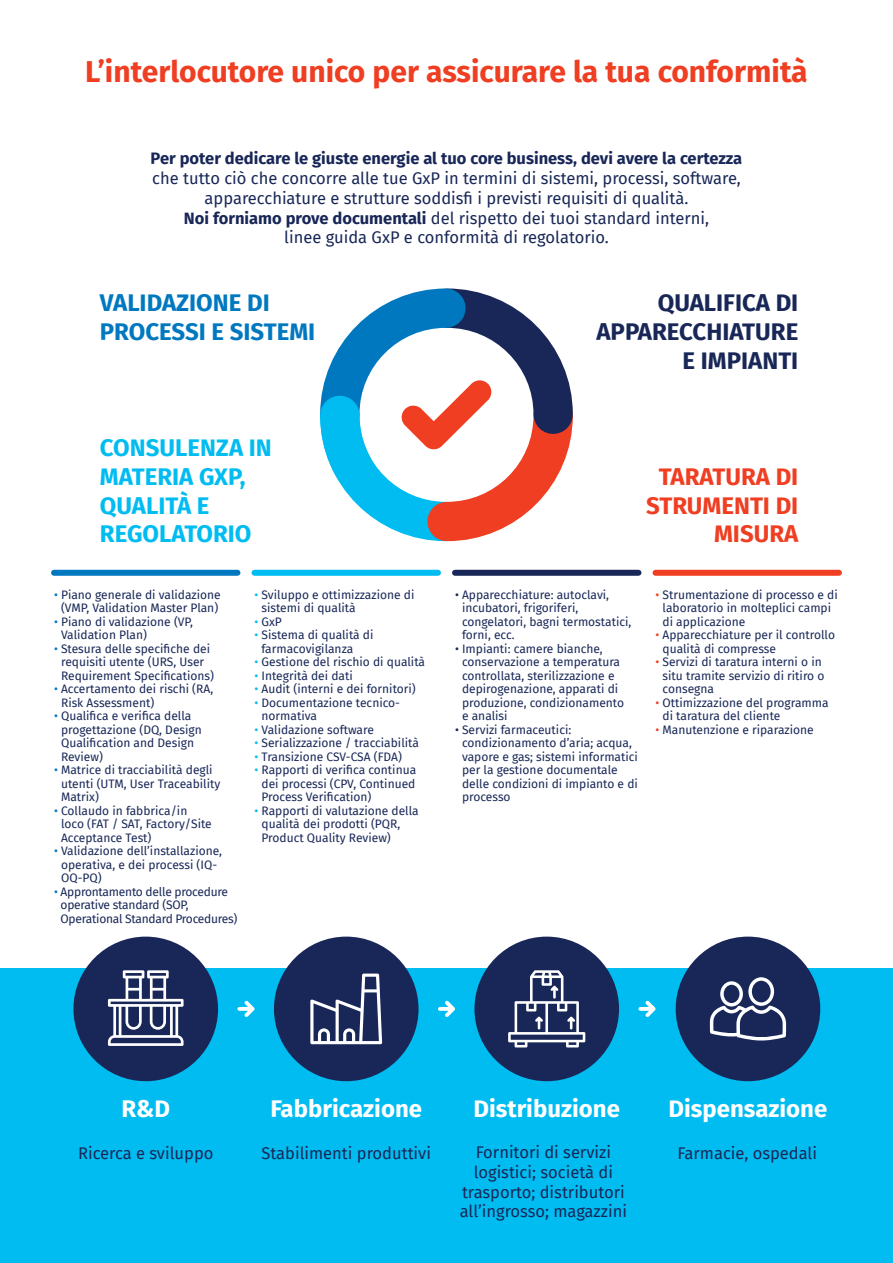
<style>
.page{position:relative;width:893px;height:1263px;background:#fff}
.page>*{position:absolute;margin:0;border:0;box-sizing:border-box;transform-origin:0 0}
.t1{font:700 30px "Fira Sans";color:#ef3e22}
.t2{font:700 24px/28.8px "Fira Sans";color:#00bcf1}
.t3{font:700 24px "Fira Sans";color:#fff}
.t4{font:700 24px/28.8px "Fira Sans";color:#182757;text-align:right}
.t5{font:700 24px/28.8px "Fira Sans";color:#0078c0}
.t6{font:700 24px/28.8px "Fira Sans";color:#ef3e22;text-align:right}
.t7{font:16.5px/19.8px "Fira Sans";color:#182757;text-align:center}
.t8{font:12px/13.5px "Fira Sans";color:#182757}
.t9{font:12px/13.5px "Fira Sans";letter-spacing:-.02em;color:#182757}
.s1{font-weight:700}
.s2{color:#0078c0}
.s3{color:#00bcf1}
.s4{color:#ef3e22}
</style>
<div class="page">
<div style="left:0;top:968px;width:893px;height:295px;background:#00bcf1"></div>
<div style="left:54px;top:570px;width:183px;height:6px;background:#0078c0"></div>
<div style="left:254px;top:570px;width:184px;height:6px;background:#00bcf1"></div>
<div style="left:455px;top:570px;width:183px;height:6px;background:#182757"></div>
<div style="left:655px;top:570px;width:184px;height:6px;background:#ef3e22"></div>
<div style="left:474px;top:936px;width:145px;height:145px;background:#182757;border-radius:50%"></div>
<div style="left:274px;top:936px;width:145px;height:145px;background:#182757;border-radius:50%"></div>
<div style="left:73px;top:936px;width:145px;height:145px;background:#182757;border-radius:50%"></div>
<div style="left:676px;top:936px;width:144px;height:145px;background:#182757;border-radius:50%"></div>
<svg style="left:237px;top:1000px;width:18px;height:17px"></svg>
<svg style="left:438px;top:1000px;width:17px;height:17px"></svg>
<svg style="left:638px;top:1000px;width:17px;height:17px"></svg>
<svg style="left:310px;top:973px;width:72px;height:71px"></svg>
<svg style="left:508px;top:970px;width:77px;height:77px"></svg>
<svg style="left:710px;top:977px;width:76px;height:64px"></svg>
<svg style="left:320px;top:288px;width:253px;height:254px"></svg>
<svg style="left:108px;top:970px;width:76px;height:76px"></svg>
<p class="t1" style="left:85px;top:46px;width:724px">L’interlocutore unico per assicurare la tua conformità</p>
<p class="t7" style="left:151px;top:148px;width:593px"><span class="s1">Per poter dedicare le giuste energie al tuo core business, devi avere la certezza </span>che tutto ciò che concorre alle tue GxP in termini di sistemi, processi, software, apparecchiature e strutture soddisfi i previsti requisiti di qualità.</p>
<p class="t7" style="left:184px;top:208px;width:527px"><span class="s1">Noi forniamo prove documentali</span> del rispetto dei tuoi standard interni, linee guida GxP e conformità di regolatorio.</p>
<p class="t5" style="left:100px;top:286px;width:217px">VALIDAZIONE DI<br>PROCESSI E SISTEMI</p>
<p class="t4" style="left:596px;top:286px;width:203px">QUALIFICA DI<br>APPARECCHIATURE<br>E IMPIANTI</p>
<p class="t2" style="left:100px;top:432px;width:173px">CONSULENZA IN<br>MATERIA GXP,<br>QUALITÀ E<br>REGOLATORIO</p>
<p class="t8" style="left:54px;top:588px;width:168px;text-align:center"><span class="s2">•</span> Piano generale di validazione (VMP, Validation Master Plan)</p>
<p class="t8" style="left:61px;top:615px;width:133px;text-indent:-7px"><span class="s2">•</span> Piano di validazione (VP,<br>Validation Plan)</p>
<p class="t8" style="left:54px;top:642px;width:162px;text-align:center"><span class="s2">•</span> Stesura delle specifiche dei requisiti utente (URS, User<br>Requirement Specifications)</p>
<p class="t8" style="left:61px;top:682px;width:154px;text-indent:-7px"><span class="s2">•</span> Accertamento dei rischi (RA,<br>Risk Assessment)</p>
<p class="t8" style="left:61px;top:709px;width:142px;text-indent:-7px"><span class="s2">•</span> Qualifica e verifica della progettazione (DQ, Design<br>Qualification and Design<br>Review)</p>
<p class="t8" style="left:61px;top:763px;width:161px;text-indent:-7px"><span class="s2">•</span> Matrice di tracciabilità degli utenti (UTM, User Traceability<br>Matrix)</p>
<p class="t8" style="left:61px;top:804px;width:152px;text-indent:-7px"><span class="s2">•</span> Collaudo in fabbrica/in loco (FAT / SAT, Factory/Site<br>Acceptance Test)</p>
<p class="t8" style="left:61px;top:844px;width:163px;text-indent:-7px"><span class="s2">•</span> Validazione dell’installazione, operativa, e dei processi (IQ-<br>OQ-PQ)</p>
<p class="t9" style="left:61px;top:885px;width:178px;text-indent:-7px"><span class="s2">•</span> Approntamento delle procedure operative standard (SOP,<br>Operational Standard Procedures)</p>
<p class="t8" style="left:262px;top:588px;width:154px;text-indent:-7px"><span class="s3">•</span> Sviluppo e ottimizzazione di sistemi di qualità</p>
<p class="t8" style="left:254px;top:615px;width:29px"><span class="s3">•</span> GxP</p>
<p class="t8" style="left:262px;top:628px;width:113px;text-indent:-7px"><span class="s3">•</span> Sistema di qualità di farmacovigilanza</p>
<p class="t8" style="left:254px;top:655px;width:172px"><span class="s3">•</span> Gestione del rischio di qualità</p>
<p class="t8" style="left:254px;top:669px;width:100px"><span class="s3">•</span> Integrità dei dati</p>
<p class="t8" style="left:254px;top:682px;width:163px"><span class="s3">•</span> Audit (interni e dei fornitori)</p>
<p class="t8" style="left:262px;top:696px;width:140px;text-indent:-7px"><span class="s3">•</span> Documentazione tecnico&shy;normativa</p>
<p class="t8" style="left:254px;top:723px;width:121px"><span class="s3">•</span> Validazione software</p>
<p class="t8" style="left:254px;top:736px;width:166px"><span class="s3">•</span> Serializzazione / tracciabilità</p>
<p class="t8" style="left:254px;top:750px;width:149px"><span class="s3">•</span> Transizione CSV-CSA (FDA)</p>
<p class="t8" style="left:262px;top:763px;width:156px;text-align:justify;text-indent:-7px"><span class="s3">•</span> Rapporti di verifica continua dei processi (CPV, Continued Process Verification)</p>
<p class="t8" style="left:262px;top:804px;width:159px;text-indent:-7px"><span class="s3">•</span> Rapporti di valutazione della qualità dei prodotti (PQR,<br>Product Quality Review)</p>
<p class="t6" style="left:646px;top:460px;width:154px">TARATURA DI<br>STRUMENTI DI<br>MISURA</p>
<p class="t8" style="left:462px;top:588px;width:171px;text-indent:-7px">• Apparecchiature: autoclavi, incubatori, frigoriferi, congelatori, bagni termostatici, forni, ecc.</p>
<p class="t8" style="left:462px;top:642px;width:164px;text-indent:-7px">• Impianti: camere bianche, conservazione a temperatura controllata, sterilizzazione e depirogenazione, apparati di produzione, condizionamento e analisi</p>
<p class="t8" style="left:462px;top:723px;width:177px;text-indent:-7px">• Servizi farmaceutici: condizionamento d’aria; acqua, vapore e gas; sistemi informatici per la gestione documentale delle condizioni di impianto e di processo</p>
<p class="t8" style="left:663px;top:588px;width:177px;text-indent:-7px"><span class="s4">•</span> Strumentazione di processo e di laboratorio in molteplici campi di applicazione</p>
<p class="t8" style="left:663px;top:628px;width:174px;text-indent:-7px"><span class="s4">•</span> Apparecchiature per il controllo qualità di compresse</p>
<p class="t8" style="left:663px;top:655px;width:163px;text-indent:-7px"><span class="s4">•</span> Servizi di taratura interni o in situ tramite servizio di ritiro o consegna</p>
<p class="t8" style="left:663px;top:696px;width:168px;text-indent:-7px"><span class="s4">•</span> Ottimizzazione del programma di taratura del cliente</p>
<p class="t8" style="left:655px;top:723px;width:160px"><span class="s4">•</span> Manutenzione e riparazione</p>
<p class="t3" style="left:122px;top:1088px;width:50px">R&amp;D</p>
<p class="t3" style="left:270px;top:1088px;width:153px">Fabbricazione</p>
<p class="t3" style="left:473px;top:1088px;width:148px">Distribuzione</p>
<p class="t3" style="left:669px;top:1088px;width:160px">Dispensazione</p>
<p class="t7" style="left:78px;top:1143px;width:137px">Ricerca e sviluppo</p>
<p class="t7" style="left:261px;top:1143px;width:171px">Stabilimenti produttivi</p>
<p class="t7" style="left:460px;top:1142px;width:169px">Fornitori di servizi logistici; società di trasporto; distributori all’ingrosso; magazzini</p>
<p class="t7" style="left:677px;top:1143px;width:141px">Farmacie, ospedali</p>
</div>
